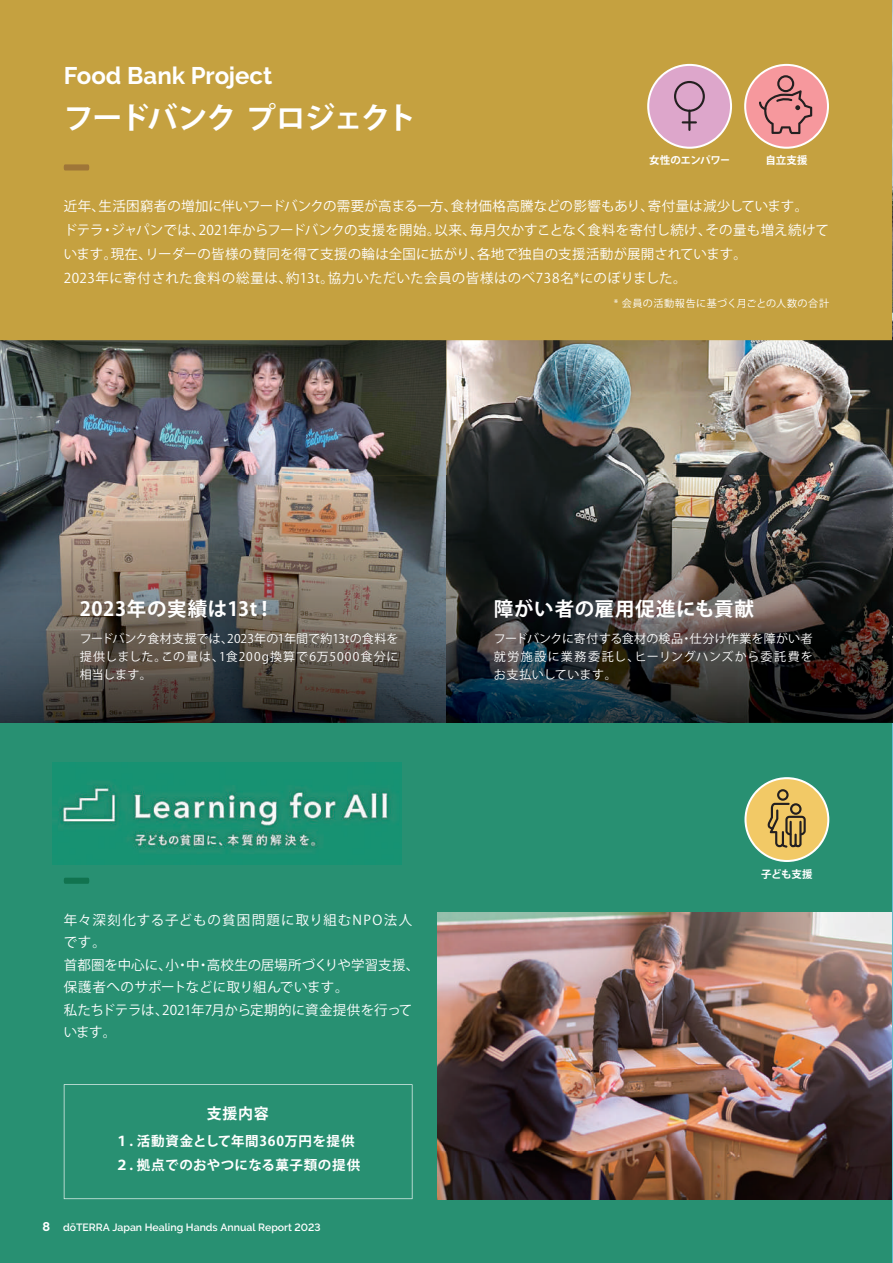
<style>
.page{position:relative;width:893px;height:1263px;background:#fff}
.page>*{position:absolute;margin:0;border:0;box-sizing:border-box;transform-origin:0 0}
.t1{font:700 30px "Koz Go Pro";letter-spacing:-.045em;color:#fff}
.t2{font:700 24px "Raleway";color:#fff}
.t3{font:700 19.5px "Koz Go Pr 6 N";letter-spacing:.035em;color:#fff}
.t4{font:700 15px "Koz Go Pr 6 N";color:#fff}
.t5{font:13.5px/22.5px "Koz Go Pr 6 N";letter-spacing:.015em;color:#fff}
.t6{font:700 13.5px/24px "Koz Go Pr 6 N";letter-spacing:.04em;color:#fff}
.t7{font:12px/18px "Koz Go Pr 6 N";letter-spacing:.04em;color:#fff;text-align:justify}
.t8{font:600 10.5px "Raleway";color:#fff}
.t9{font:700 10.5px "Koz Go Pro";letter-spacing:-.02em;color:#fff}
.t10{font:10.2px "Koz Go Pr 6 N";letter-spacing:.04em;color:#fff}
.s1{font-weight:700;font-size:12.75px}
</style>
<div class="page">
<div style="left:0;top:0;width:893px;height:723px;background:#c5a140"></div>
<div style="left:0;top:723px;width:893px;height:540px;background:#289072"></div>
<img style="left:892px;top:0;width:1px;height:340px">
<img style="left:438px;top:913px;width:454px;height:286px">
<img style="left:892px;top:913px;width:1px;height:286px">
<img style="left:0;top:340px;width:446px;height:136px">
<img style="left:0;top:476px;width:892px;height:247px">
<img style="left:446px;top:340px;width:446px;height:144px">
<img style="left:892px;top:340px;width:1px;height:136px">
<img style="left:446px;top:476px;width:1px;height:247px">
<img style="left:892px;top:638px;width:1px;height:85px">
<img style="left:892px;top:476px;width:1px;height:162px">
<svg style="left:744px;top:777px;width:85px;height:85px"></svg>
<svg style="left:64px;top:164px;width:25px;height:6px"></svg>
<svg style="left:647px;top:64px;width:85px;height:85px"></svg>
<svg style="left:744px;top:64px;width:85px;height:85px"></svg>
<svg style="left:64px;top:878px;width:25px;height:6px"></svg>
<svg style="left:64px;top:1084px;width:348px;height:115px"></svg>
<img style="left:52px;top:762px;width:349px;height:102px">
<h2 class="t2" style="left:64px;top:62px;width:210px">Food Bank Project</h2>
<h1 class="t1" style="left:64px;top:99px;width:354px">フードバンク プロジェクト</h1>
<p class="t9" style="left:649px;top:154px;width:82px">女性のエンパワー</p>
<p class="t9" style="left:765px;top:154px;width:44px">自立支援</p>
<p class="t5" style="left:64px;top:195px;width:767px;line-height:24px">近年、生活困窮者の増加に伴いフードバンクの需要が高まる一方、食材価格高騰などの影響もあり、寄付量は減少しています。<br>ドテラ・ジャパンでは、2021年からフードバンクの支援を開始。以来、毎月欠かすことなく食料を寄付し続け、その量も増え続けています。現在、リーダーの皆様の賛同を得て支援の輪は全国に拡がり、各地で独自の支援活動が展開されています。<br>2023年に寄付された食料の総量は、約13t。協力いただいた会員の皆様はのべ738名*にのぼりました。</p>
<p class="t10" style="left:614px;top:298px;width:217px">* 会員の活動報告に基づく月ごとの人数の合計</p>
<h3 class="t3" style="left:494px;top:598px;width:262px">障がい者の雇用促進にも貢献</h3>
<h3 class="t3" style="left:80px;top:598px;width:196px">2023年の実績は13t！</h3>
<p class="t7" style="left:80px;top:630px;width:320px">フードバンク食材支援では、2023年の1年間で約13tの食料を提供しました。この量は、1食200g換算で6万5000食分に相当します。</p>
<p class="t7" style="left:494px;top:630px;width:320px">フードバンクに寄付する食材の検品・仕分け作業を障がい者就労施設に業務委託し、ヒーリングハンズから委託費をお支払いしています。</p>
<p class="t5" style="left:64px;top:909px;width:357px">年々深刻化する子どもの貧困問題に取り組むNPO法人です。<br>首都圏を中心に、小・中・高校生の居場所づくりや学習支援、保護者へのサポートなどに取り組んでいます。<br>私たちドテラは、2021年7月から定期的に資金提供を行っています。</p>
<p class="t4" style="left:207px;top:1105px;width:64px">支援内容</p>
<p class="t6" style="left:115px;top:1129px;width:247px">１．活動資金として年間360万円を提供<br>２．拠点でのおやつになる菓子類の提供</p>
<p class="t8" style="left:43px;top:1221px;width:280px"><span class="s1">8</span> dōTERRA Japan Healing Hands Annual Report 2023</p>
<p class="t9" style="left:761px;top:867px;width:53px">子ども支援</p>
</div>
